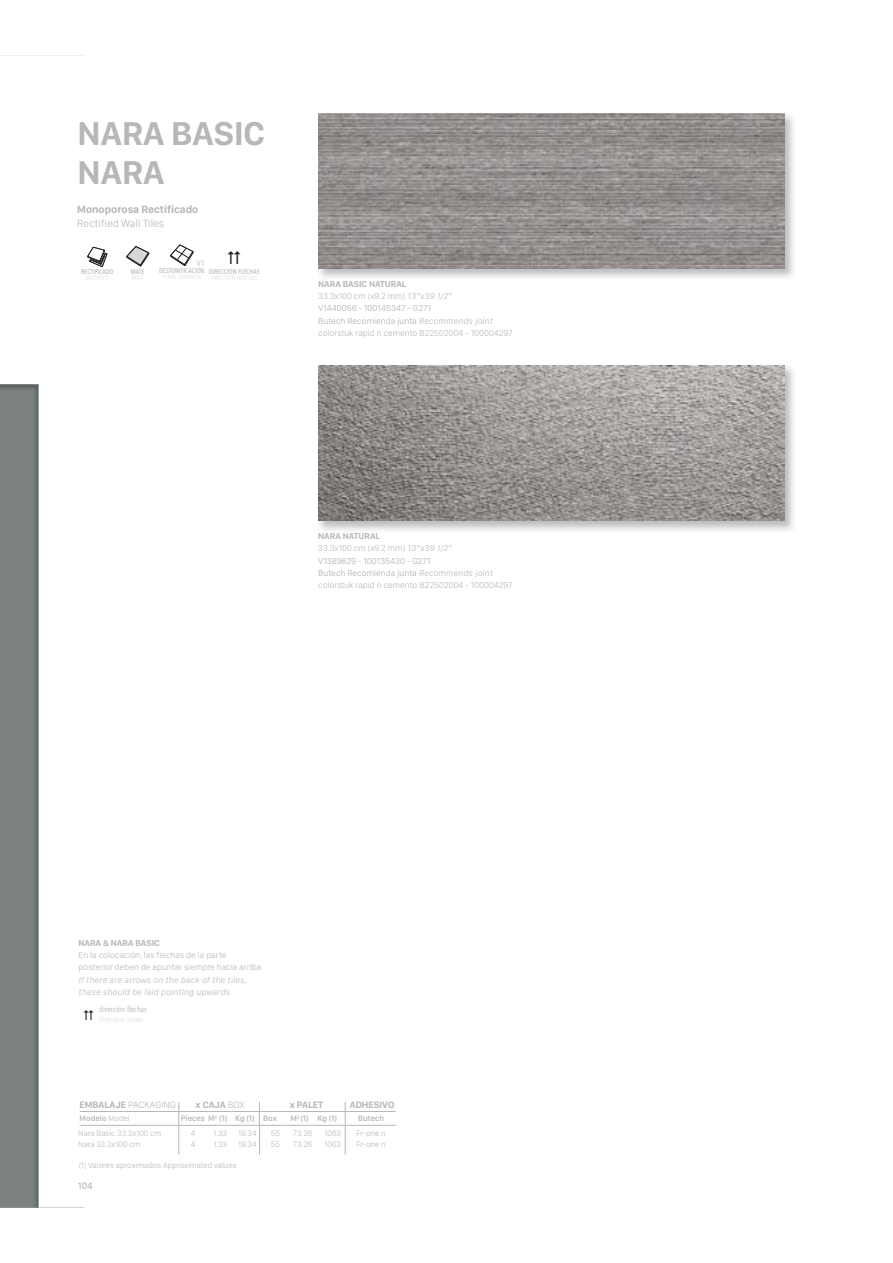
<style>
.page{position:relative;width:893px;height:1263px;background:#fff}
.page>*{position:absolute;margin:0;border:0;box-sizing:border-box;transform-origin:0 0}
.t1{font:700 34.2px/38.4px "San Francisco Display";color:#b7b8b5}
.t2{font:700 10.95px "San Francisco Display";color:#b7b8b5}
.t3{font:300 10.95px "San Francisco Display";color:#b7b8b5}
.t4{font:700 9.6px "San Francisco Display";color:#b7b8b5}
.t5{font:300 9.6px "San Francisco Display";color:#b7b8b5}
.t6{font:500 9.6px "San Francisco Display";color:#b7b8b5}
.t7{font:300 8.85px/12.3px "San Francisco Display";color:#b7b8b5}
.t8{font:italic 300 8.85px/12.3px "SF Compact Text";color:#b7b8b5}
.t9{font:700 8.85px "San Francisco Display";color:#b7b8b5}
.t10{font:300 8.25px/10.9px "San Francisco Display";color:#b7b8b5}
.t11{font:600 8.25px "San Francisco Display";color:#b7b8b5}
.t12{font:8.25px "Avenir Next Condensed";color:#b7b8b5}
.t13{font:600 8.25px "Avenir Next Condensed";color:#d8d7d5}
.t14{font:500 6.9px "Avenir Next Condensed";color:#b7b8b5}
.s1{font-weight:700}
.s2{font-family:"San Francisco Text";font-style:italic}
.s3{font-family:"San Francisco Text";font-style:italic;font-size:8.25px}
.s4{font-weight:400}
.s5{font-weight:300}
</style>
<div class="page">
<svg style="left:0;top:55px;width:396px;height:1153px"></svg>
<img style="left:317px;top:113px;width:477px;height:167px">
<img style="left:318px;top:113px;width:466px;height:155px">
<img style="left:317px;top:364px;width:477px;height:169px">
<img style="left:318px;top:366px;width:466px;height:155px">
<hr style="left:80px;top:1111px;width:316px;height:1px;background:#b7b8b5">
<hr style="left:80px;top:1125px;width:316px;height:1px;background:#b7b8b5">
<hr style="left:178px;top:1102px;width:1px;height:53px;background:#b7b8b5">
<hr style="left:259px;top:1102px;width:1px;height:53px;background:#b7b8b5">
<hr style="left:345px;top:1102px;width:1px;height:53px;background:#b7b8b5">
<svg style="left:87px;top:247px;width:21px;height:20px"></svg>
<svg style="left:126px;top:246px;width:24px;height:21px"></svg>
<svg style="left:170px;top:244px;width:24px;height:23px"></svg>
<svg style="left:228px;top:251px;width:13px;height:13px"></svg>
<svg style="left:84px;top:1010px;width:10px;height:10px"></svg>
<h1 class="t1" style="left:78px;top:114px;width:189px">NARA BASIC<br>NARA</h1>
<p class="t2" style="left:77px;top:203px;width:123px">Monoporosa Rectificado</p>
<p class="t3" style="left:77px;top:219px;width:88px">Rectified Wall Tiles</p>
<p class="t13" style="left:197px;top:257px;width:10px">V1</p>
<p class="t14" style="left:159px;top:266px;width:47px">DESTONIFICACION</p>
<p class="t14" style="left:81px;top:267px;width:34px">RECTIFICADO</p>
<p class="t14" style="left:131px;top:267px;width:15px">MATE</p>
<p class="t14" style="left:209px;top:267px;width:53px">DIRECCION FLECHAS</p>
<p class="t7" style="left:318px;top:278px;width:196px"><span class="s1">NARA BASIC NATURAL<br></span>33.3x100 cm (x9.2 mm) <span class="s2">13”x39</span> <span class="s3">1/2</span><span class="s2">”<br></span><span class="s4">V1440056 - 100145347 - G271<br>Butech Recomienda junta</span> <span class="s2">Recommends joint </span>colorstuk rapid n cemento B22502004 - 100004297</p>
<p class="t7" style="left:318px;top:531px;width:196px"><span class="s1">NARA NATURAL<br></span>33.3x100 cm (x9.2 mm) <span class="s2">13”x39</span> <span class="s3">1/2</span><span class="s2">”<br></span><span class="s4">V1389629 - 100135430 - G271<br>Butech Recomienda junta</span> <span class="s2">Recommends joint </span>colorstuk rapid n cemento B22502004 - 100004297</p>
<p class="t9" style="left:79px;top:938px;width:83px">NARA &amp; NARA BASIC</p>
<p class="t7" style="left:79px;top:950px;width:184px">En la colocación, las flechas de la parte posterior deben de apuntar siempre hacia arriba</p>
<p class="t8" style="left:79px;top:974px;width:170px">If there are arrows on the back of the tiles, these should be laid pointing upwards</p>
<p class="t12" style="left:99px;top:1004px;width:49px">dirección flechas</p>
<p class="t5" style="left:80px;top:1101px;width:98px"><span class="s1">EMBALAJE</span> PACKAGING</p>
<p class="t10" style="left:78px;top:1128px;width:84px">Nara Basic 33.3x100 cm<br>Nara 33.3x100 cm</p>
<p class="t4" style="left:196px;top:1099px;width:51px">x CAJA <span class="s5">BOX</span></p>
<p class="t4" style="left:290px;top:1099px;width:35px">x PALET</p>
<p class="t11" style="left:181px;top:1115px;width:76px">Pieces M<sup>2</sup> (1) Kg (1)</p>
<p class="t11" style="left:263px;top:1115px;width:15px">Box</p>
<p class="t11" style="left:290px;top:1115px;width:48px">M<sup>2</sup> (1) Kg (1)</p>
<p class="t11" style="left:80px;top:1115px;width:52px">Modelo <span class="s5">Model</span></p>
<p class="t10" style="left:191px;top:1128px;width:6px">4<br>4</p>
<p class="t10" style="left:213px;top:1128px;width:15px">1.33<br>1.33</p>
<p class="t10" style="left:238px;top:1128px;width:20px">19.34<br>19.34</p>
<p class="t10" style="left:271px;top:1128px;width:11px">55<br>55</p>
<p class="t10" style="left:293px;top:1128px;width:21px">73.26<br>73.26</p>
<p class="t10" style="left:324px;top:1128px;width:18px">1063<br>1063</p>
<p class="t10" style="left:79px;top:1160px;width:159px">(1) Valores aproximados Approximated values</p>
<p class="t6" style="left:78px;top:1180px;width:16px">104</p>
<p class="t4" style="left:350px;top:1099px;width:46px">ADHESIVO</p>
<p class="t10" style="left:356px;top:1128px;width:31px">Fr-one n<br>Fr-one n</p>
<p class="t11" style="left:358px;top:1115px;width:28px">Butech</p>
</div>
